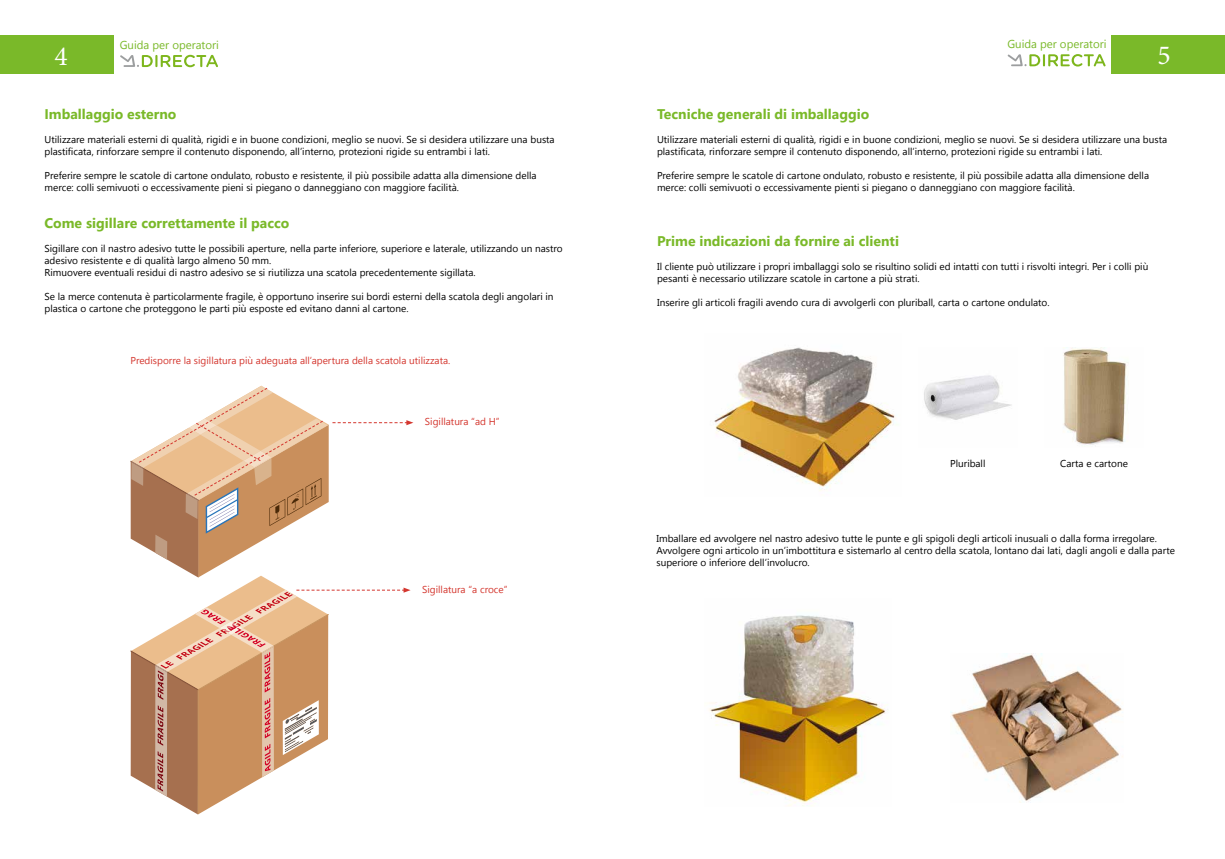
<style>
.page{position:relative;width:1225px;height:859px;background:#fff}
.page>*{position:absolute;margin:0;border:0;box-sizing:border-box;transform-origin:0 0}
.t1{font:27.6px "Minion Pro";color:#fff}
.t2{font:700 14px "Segoe UI";color:#7ab929}
.t3{font:11.4px "Segoe UI";color:#7ab929}
.t4{font:10px/12px "Segoe UI";color:#000}
.t5{font:10px "Segoe UI";color:#d4362e}
</style>
<div class="page">
<div style="left:0;top:35px;width:113px;height:38px;background:#7ab929"></div>
<div style="left:1111px;top:35px;width:114px;height:38px;background:#7ab929"></div>
<img style="left:924px;top:375px;width:88px;height:45px">
<img style="left:1063px;top:348px;width:65px;height:97px">
<svg style="left:130px;top:385px;width:283px;height:429px"></svg>
<img style="left:714px;top:347px;width:181px;height:144px">
<img style="left:709px;top:615px;width:179px;height:191px">
<img style="left:951px;top:653px;width:172px;height:149px">
<svg style="left:120px;top:55px;width:98px;height:12px"></svg>
<svg style="left:1007px;top:54px;width:98px;height:13px"></svg>
<p class="t3" style="left:120px;top:37px;width:101px">Guida per operatori</p>
<p class="t3" style="left:1007px;top:36px;width:101px">Guida per operatori</p>
<h1 class="t1" style="left:54px;top:37px;width:15px">4</h1>
<h1 class="t1" style="left:1157px;top:37px;width:15px">5</h1>
<h2 class="t2" style="left:45px;top:104px;width:133px">Imballaggio esterno</h2>
<p class="t4" style="left:45px;top:133px;width:512px">Utilizzare materiali esterni di qualità, rigidi e in buone condizioni, meglio se nuovi. Se si desidera utilizzare una busta plastificata, rinforzare sempre il contenuto disponendo, all’interno, protezioni rigide su entrambi i lati.</p>
<p class="t4" style="left:45px;top:169px;width:493px">Preferire sempre le scatole di cartone ondulato, robusto e resistente, il più possibile adatta alla dimensione della merce: colli semivuoti o eccessivamente pieni si piegano o danneggiano con maggiore facilità.</p>
<h2 class="t2" style="left:45px;top:213px;width:246px">Come sigillare correttamente il pacco</h2>
<p class="t4" style="left:45px;top:242px;width:519px">Sigillare con il nastro adesivo tutte le possibili aperture, nella parte inferiore, superiore e laterale, utilizzando un nastro adesivo resistente e di qualità largo almeno 50 mm.<br>Rimuovere eventuali residui di nastro adesivo se si riutilizza una scatola precedentemente sigillata.</p>
<p class="t4" style="left:45px;top:290px;width:510px">Se la merce contenuta è particolarmente fragile, è opportuno inserire sui bordi esterni della scatola degli angolari in plastica o cartone che proteggono le parti più esposte ed evitano danni al cartone.</p>
<p class="t5" style="left:130px;top:354px;width:321px">Predisporre la sigillatura più adeguata all’apertura della scatola utilizzata.</p>
<p class="t5" style="left:425px;top:415px;width:76px">Sigillatura “ad H”</p>
<p class="t5" style="left:422px;top:582px;width:87px">Sigillatura “a croce”</p>
<h2 class="t2" style="left:657px;top:104px;width:214px">Tecniche generali di imballaggio</h2>
<p class="t4" style="left:657px;top:133px;width:512px">Utilizzare materiali esterni di qualità, rigidi e in buone condizioni, meglio se nuovi. Se si desidera utilizzare una busta plastificata, rinforzare sempre il contenuto disponendo, all’interno, protezioni rigide su entrambi i lati.</p>
<p class="t4" style="left:657px;top:169px;width:493px">Preferire sempre le scatole di cartone ondulato, robusto e resistente, il più possibile adatta alla dimensione della merce: colli semivuoti o eccessivamente pienti si piegano o danneggiano con maggiore facilità.</p>
<h2 class="t2" style="left:657px;top:231px;width:243px">Prime indicazioni da fornire ai clienti</h2>
<p class="t4" style="left:657px;top:260px;width:493px">Il cliente può utilizzare i propri imballaggi solo se risultino solidi ed intatti con tutti i risvolti integri. Per i colli più pesanti è necessario utilizzare scatole in cartone a più strati.</p>
<p class="t4" style="left:657px;top:296px;width:394px">Inserire gli articoli fragili avendo cura di avvolgerli con pluriball, carta o cartone ondulato.</p>
<p class="t4" style="left:950px;top:457px;width:37px">Pluriball</p>
<p class="t4" style="left:1060px;top:457px;width:69px">Carta e cartone</p>
<p class="t4" style="left:656px;top:532px;width:520px">Imballare ed avvolgere nel nastro adesivo tutte le punte e gli spigoli degli articoli inusuali o dalla forma irregolare.<br>Avvolgere ogni articolo in un’imbottitura e sistemarlo al centro della scatola, lontano dai lati, dagli angoli e dalla parte superiore o inferiore dell’involucro.</p>
</div>
